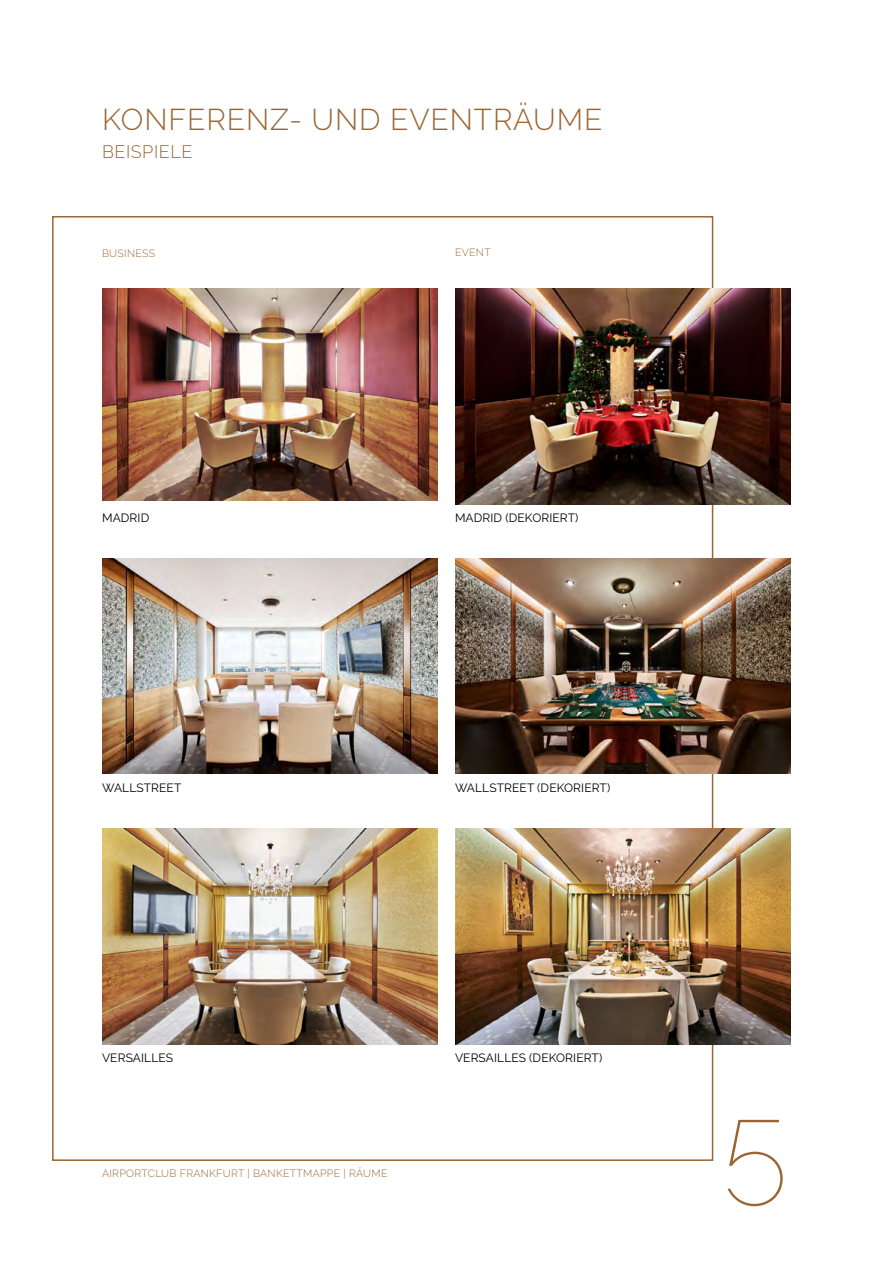
<style>
.page{position:relative;width:893px;height:1263px;background:#fff}
.page>*{position:absolute;margin:0;border:0;box-sizing:border-box;transform-origin:0 0}
.t1{font:100 120px "Raleway";color:#963}
.t2{font:300 30px "Raleway";letter-spacing:.03em;color:#963}
.t3{font:300 18px "Raleway";letter-spacing:.03em;color:#963}
.t4{font:12px "Raleway";letter-spacing:.01em;color:#000}
.t5{font:300 10.5px "Raleway";letter-spacing:.03em;color:#963}
</style>
<div class="page">
<img style="left:455px;top:288px;width:336px;height:216px">
<img style="left:102px;top:288px;width:336px;height:213px">
<img style="left:455px;top:828px;width:336px;height:216px">
<img style="left:102px;top:828px;width:336px;height:216px">
<img style="left:455px;top:558px;width:336px;height:216px">
<img style="left:102px;top:558px;width:336px;height:216px">
<h2 class="t2" style="left:102px;top:102px;width:502px">KONFERENZ- UND EVENTRÄUME</h2>
<h3 class="t3" style="left:102px;top:141px;width:92px">BEISPIELE</h3>
<p class="t5" style="left:102px;top:247px;width:55px">BUSINESS</p>
<p class="t5" style="left:455px;top:246px;width:37px">EVENT</p>
<p class="t4" style="left:102px;top:511px;width:49px">MADRID</p>
<p class="t4" style="left:455px;top:511px;width:125px">MADRID (DEKORIERT)</p>
<p class="t4" style="left:102px;top:780px;width:81px">WALLSTREET</p>
<p class="t4" style="left:455px;top:780px;width:157px">WALLSTREET (DEKORIERT)</p>
<p class="t4" style="left:102px;top:1051px;width:73px">VERSAILLES</p>
<p class="t4" style="left:455px;top:1051px;width:149px">VERSAILLES (DEKORIERT)</p>
<p class="t5" style="left:102px;top:1167px;width:287px">AIRPORTCLUB FRANKFURT | BANKETTMAPPE | RÄUME</p>
<h1 class="t1" style="left:723px;top:1075px;width:66px">5</h1>
</div>
